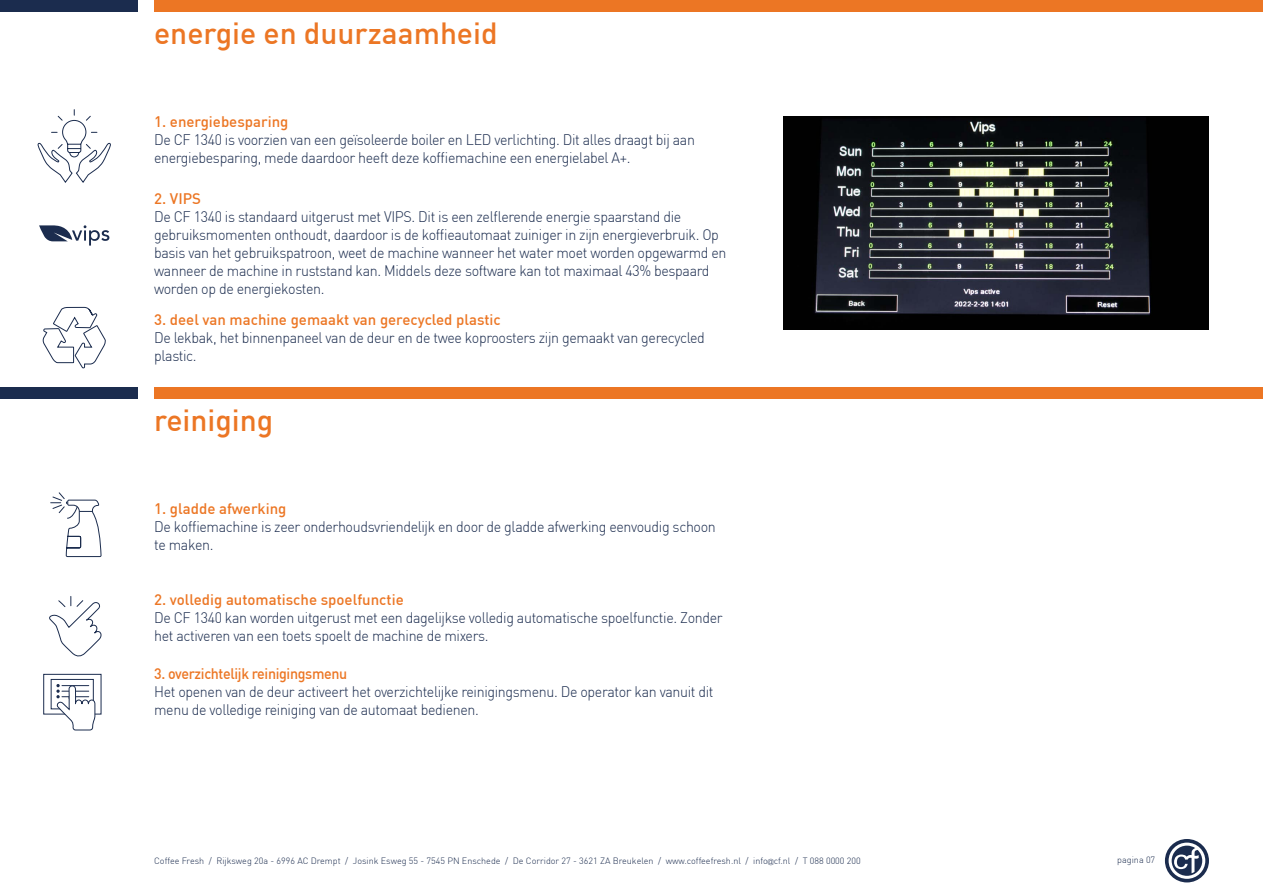
<style>
.page{position:relative;width:1263px;height:893px;background:#fff}
.page>*{position:absolute;margin:0;border:0;box-sizing:border-box;transform-origin:0 0}
.t1{font:500 30px "DIN Pro";color:#ec7624}
.t2{font:300 15px/18px "DIN Pro";letter-spacing:-.025em;color:#1b2c4e;scale:.95 1}
.t3{font:500 15px "DIN Pro";color:#ec7624}
.t4{font:500 15px "DIN Pro";letter-spacing:-.025em;color:#ec7624;scale:.95 1}
.t5{font:300 9px "DIN Pro";color:#1b2c4e}
.s1{font-family:"Gill Sans";font-size:7.5px}
</style>
<div class="page">
<svg style="left:1165px;top:839px;width:44px;height:43px"></svg>
<div style="left:0;top:0;width:138px;height:11px;background:#1b2c4e"></div>
<div style="left:0;top:387px;width:138px;height:11px;background:#1b2c4e"></div>
<div style="left:154px;top:0;width:1109px;height:11px;background:#ec7624"></div>
<div style="left:154px;top:387px;width:1109px;height:11px;background:#ec7624"></div>
<img style="left:783px;top:117px;width:426px;height:212px">
<svg style="left:39px;top:225px;width:70px;height:21px"></svg>
<svg style="left:38px;top:109px;width:73px;height:74px"></svg>
<svg style="left:43px;top:596px;width:59px;height:135px"></svg>
<svg style="left:42px;top:307px;width:64px;height:62px"></svg>
<svg style="left:50px;top:492px;width:52px;height:66px"></svg>
<h1 class="t1" style="left:154px;top:14px;width:345px">energie en duurzaamheid</h1>
<p class="t3" style="left:154px;top:112px;width:136px">1. energiebesparing</p>
<p class="t2" style="left:154px;top:131px;width:571px">De CF 1340 is voorzien van een geïsoleerde boiler en LED verlichting. Dit alles draagt bij aan energiebesparing, mede daardoor heeft deze koffiemachine een energielabel A+.</p>
<p class="t3" style="left:154px;top:188px;width:48px">2. VIPS</p>
<p class="t2" style="left:154px;top:207px;width:604px">De CF 1340 is standaard uitgerust met VIPS. Dit is een zelflerende energie spaarstand die gebruiksmomenten onthoudt, daardoor is de koffieautomaat zuiniger in zijn energieverbruik. Op basis van het gebruikspatroon, weet de machine wanneer het water moet worden opgewarmd en wanneer de machine in ruststand kan. Middels deze software kan tot maximaal 43% bespaard worden op de energiekosten.</p>
<p class="t3" style="left:154px;top:310px;width:348px">3. deel van machine gemaakt van gerecycled plastic</p>
<p class="t2" style="left:154px;top:329px;width:581px">De lekbak, het binnenpaneel van de deur en de twee koproosters zijn gemaakt van gerecycled plastic.</p>
<h1 class="t1" style="left:154px;top:401px;width:121px">reiniging</h1>
<p class="t3" style="left:154px;top:499px;width:134px">1. gladde afwerking</p>
<p class="t2" style="left:154px;top:517px;width:593px">De koffiemachine is zeer onderhoudsvriendelijk en door de gladde afwerking eenvoudig schoon te maken.</p>
<p class="t3" style="left:154px;top:590px;width:251px">2. volledig automatische spoelfunctie</p>
<p class="t2" style="left:154px;top:609px;width:600px">De CF 1340 kan worden uitgerust met een dagelijkse volledig automatische spoelfunctie. Zonder het activeren van een toets spoelt de machine de mixers.</p>
<p class="t4" style="left:154px;top:664px;width:205px">3. overzichtelijk reinigingsmenu</p>
<p class="t2" style="left:154px;top:682px;width:590px">Het openen van de deur activeert het overzichtelijke reinigingsmenu. De operator kan vanuit dit menu de volledige reiniging van de automaat bedienen.</p>
<p class="t5" style="left:154px;top:856px;width:708px">Coffee Fresh / Rijksweg 20a - 6996 AC Drempt / Josink Esweg 55 - 7545 PN Enschede / De Corridor 27 - 3621 ZA Breukelen / www.coffeefresh.nl / info<span class="s1">@</span>cf.nl / T 088 0000 200</p>
<p class="t5" style="left:1117px;top:854px;width:39px">pagina 07</p>
</div>
